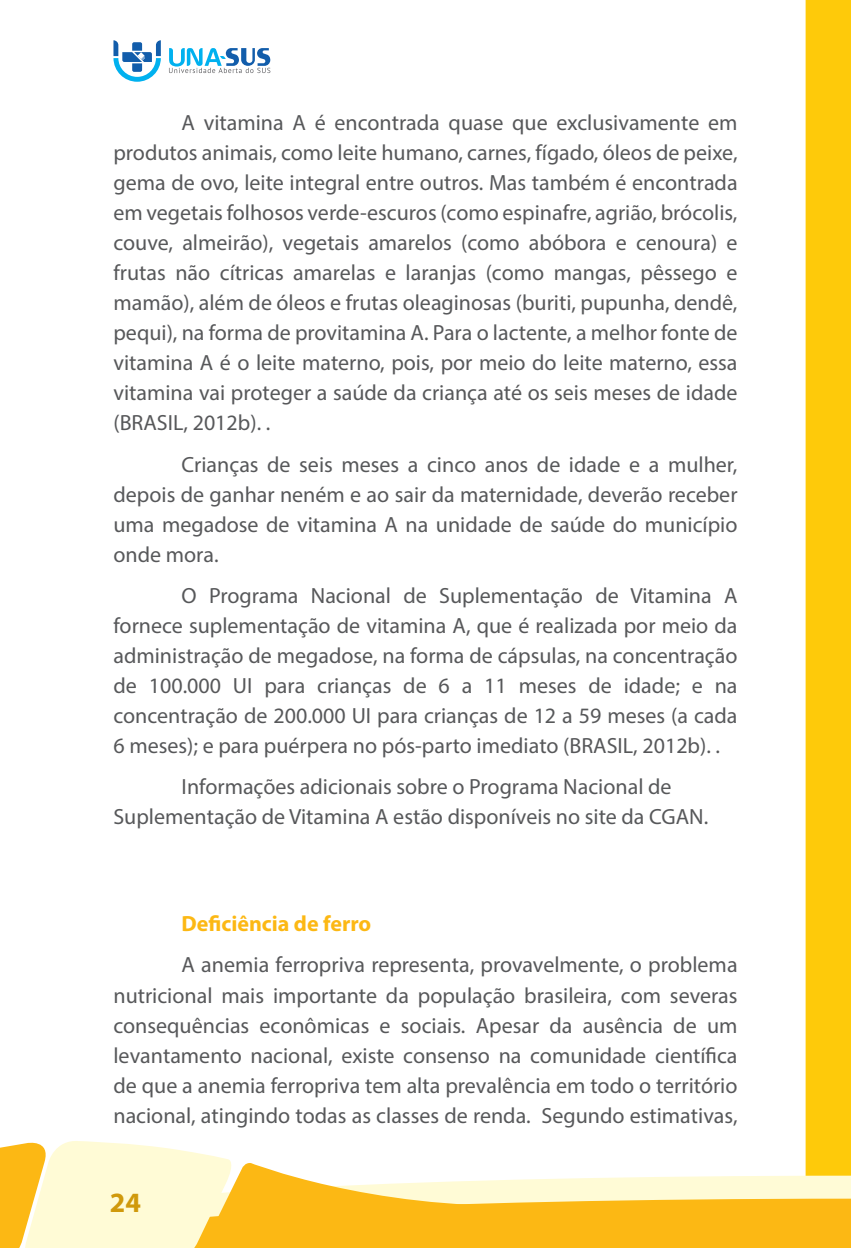
<style>
.page{position:relative;width:851px;height:1248px;background:#fff}
.page>*{position:absolute;margin:0;border:0;box-sizing:border-box;transform-origin:0 0}
.t1{font:700 28px "Myriad Pro";color:#d0990c}
.t2{font:22px/30px "Myriad Pro";color:#57585a;text-align:justify}
.t3{font:700 22px "Myriad Pro";color:#fcb814}
</style>
<div class="page">
<div style="left:805px;top:0;width:45px;height:1138px;background:#feca0a"></div>
<svg style="left:0;top:1138px;width:850px;height:109px"></svg>
<svg style="left:113px;top:40px;width:48px;height:42px"></svg>
<svg style="left:169px;top:48px;width:101px;height:25px"></svg>
<p class="t2" style="left:113px;top:109px;width:625px;text-indent:68px">A vitamina A é encontrada quase que exclusivamente em produtos animais, como leite humano, carnes, fígado, óleos de pei xe, gema de ovo, leite integral entre outros. Mas também é encontrada em vegetais folhosos verde-escuros (como espinafre, agrião, brócolis, couve, almeirão), vegetais amarelos (como abóbora e cenoura) e frutas não cítricas amarelas e laranjas (como mangas, pêssego e mamão), além de óleos e frutas oleaginosas (buriti, pupunha, dendê, pequi), na forma de provitamina A. Para o lactente, a melhor fonte de vitamina A é o leite materno, pois, por meio do leite materno, essa vitamina vai proteger a saúde da criança até os seis meses de idade (BRASIL, 2012b). .</p>
<p class="t2" style="left:113px;top:451px;width:625px;text-indent:68px">Crianças de seis meses a cinco anos de idade e a mulher, depois de ganhar neném e ao sair da maternidade, deverão receber uma megadose de vitamina A na unidade de saúde do município onde mora.</p>
<p class="t2" style="left:113px;top:582px;width:625px;text-indent:68px">O Programa Nacional de Suplementação de Vitamina A fornece suplementação de vitamina A, que é realizada por meio da administração de megadose, na forma de cápsulas, na concentração de 100.000 UI para crianças de 6 a 11 meses de idade; e na concentração de 200.000 UI para crianças de 12 a 59 meses (a cada 6 meses); e para puérpera no pós-parto imediato (BRASIL, 2012b). .</p>
<p class="t2" style="left:113px;top:773px;width:596px;text-indent:68px">Informações adicionais sobre o Programa Nacional de<br>Suplementação de Vitamina A estão disponíveis no site da CGAN.</p>
<p class="t3" style="left:181px;top:915px;width:191px">Deficiência de ferro</p>
<p class="t2" style="left:113px;top:951px;width:625px;text-indent:68px">A anemia ferropriva representa, provavelmente, o problema nutricional mais importante da população brasileira, com severas consequências econômicas e sociais. Apesar da ausência de um levantamento nacional, existe consenso na comunidade científica de que a anemia ferropriva tem alta prevalência em todo o território nacional, atingindo todas as classes de renda. Segundo estimativas,</p>
<p class="t1" style="left:110px;top:1192px;width:33px">24</p>
</div>
